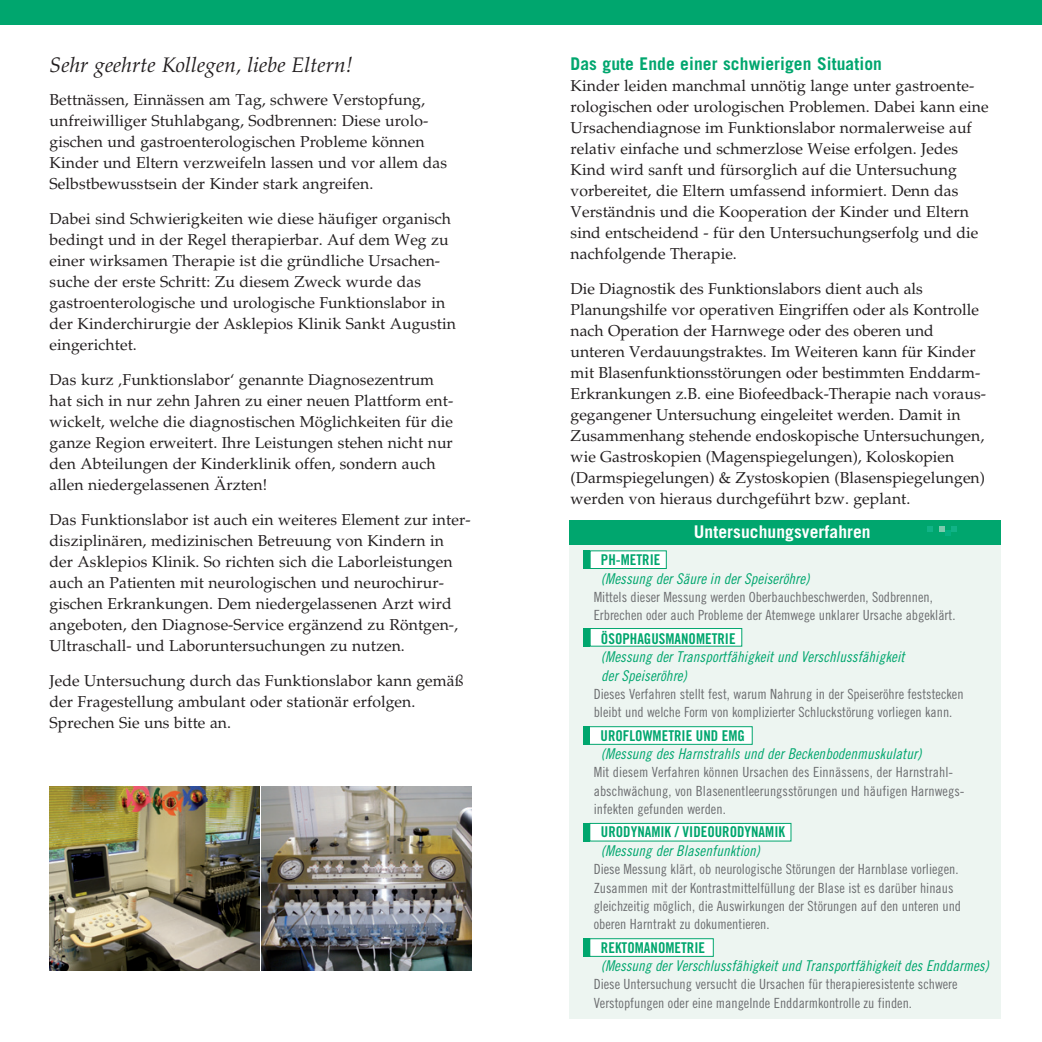
<style>
.page{position:relative;width:1042px;height:1042px;background:#fff}
.page>*{position:absolute;margin:0;border:0;box-sizing:border-box;transform-origin:0 0}
.t1{font:italic 21px "Palatino LT Std";letter-spacing:.005em;color:#231f20}
.t2{font:700 17.5px "Trade Gothic";letter-spacing:.005em;color:#00a66e}
.t3{font:700 17.5px "Trade Gothic";letter-spacing:.005em;color:#fff}
.t4{font:15.75px/21px "Palatino LT Std";letter-spacing:.005em;color:#231f20}
.t5{font:14.88px/18.4px "Trade Gothic Cond Eighteen Obl";letter-spacing:.005em;color:#00a66e}
.t6{font:14.88px/18.4px "Trade Gothic Bold Cond Twenty";color:#00a66e}
.t7{font:14px/18.4px "Trade Gothic Cond Eighteen";color:#6c6d70}
.s1{font-family:"Trade Gothic Bold Cond Twenty"}
.s2{font-family:"Trade Gothic Cond Eighteen Obl"}
</style>
<div class="page">
<img style="left:262px;top:787px;width:209px;height:183px">
<div style="left:0;top:0;width:1042px;height:25px;background:#00a66e"></div>
<div style="left:569px;top:536px;width:431px;height:482px;background:#edf5f1"></div>
<div style="left:569px;top:520px;width:431px;height:25px;background:#00a66e"></div>
<svg style="left:927px;top:526px;width:6px;height:6px"></svg>
<svg style="left:939px;top:526px;width:18px;height:10px"></svg>
<div style="left:590px;top:551px;width:76px;height:17px;background:#fff"></div>
<div style="left:590px;top:550px;width:77px;height:19px;border:1px solid #00a66e"></div>
<div style="left:583px;top:550px;width:7px;height:19px;background:#00a66e"></div>
<div style="left:590px;top:938px;width:123px;height:18px;background:#fff"></div>
<div style="left:589px;top:938px;width:125px;height:19px;border:1px solid #00a66e"></div>
<div style="left:583px;top:938px;width:6px;height:19px;background:#00a66e"></div>
<div style="left:590px;top:628px;width:152px;height:18px;background:#fff;border:1px solid #00a66e"></div>
<div style="left:583px;top:628px;width:7px;height:18px;background:#00a66e"></div>
<div style="left:589px;top:823px;width:202px;height:18px;background:#fff;border:1px solid #00a66e"></div>
<div style="left:583px;top:823px;width:6px;height:18px;background:#00a66e"></div>
<div style="left:588px;top:726px;width:164px;height:19px;background:#fff;border:1px solid #00a66e"></div>
<div style="left:583px;top:726px;width:7px;height:19px;background:#00a66e"></div>
<img style="left:50px;top:787px;width:209px;height:183px">
<p class="t1" style="left:50px;top:52px;width:305px">Sehr geehrte Kollegen, liebe Eltern!</p>
<p class="t4" style="left:50px;top:89px;width:399px">Bettnässen, Einnässen am Tag, schwere Verstopfung, unfreiwilliger Stuhlabgang, Sodbrennen: Diese urolo&shy;gischen und gastroenterologischen Probleme können Kinder und Eltern verzweifeln lassen und vor allem das Selbstbewusstsein der Kinder stark angreifen.</p>
<p class="t4" style="left:50px;top:208px;width:408px">Dabei sind Schwierigkeiten wie diese häufiger organisch bedingt und in der Regel therapierbar. Auf dem Weg zu einer wirksamen Therapie ist die gründliche Ursachen&shy;suche der erste Schritt: Zu diesem Zweck wurde das gastroenterologische und urologische Funktionslabor in der Kinderchirurgie der Asklepios Klinik Sankt Augustin eingerichtet.</p>
<p class="t4" style="left:50px;top:369px;width:405px">Das kurz ‚Funktionslabor‘ genannte Diagnosezentrum hat sich in nur zehn Jahren zu einer neuen Plattform ent&shy;wickelt, welche die diagnostischen Möglichkeiten für die ganze Region erweitert. Ihre Leistungen stehen nicht nur den Abteilungen der Kinderklinik offen, sondern auch allen niedergelassenen Ärzten!</p>
<p class="t4" style="left:50px;top:509px;width:422px">Das Funktionslabor ist auch ein weiteres Element zur inter&shy;disziplinären, medizinischen Betreuung von Kindern in der Asklepios Klinik. So richten sich die Laborleistungen auch an Patienten mit neurologischen und neurochirur&shy;gischen Erkrankungen. Dem niedergelassenen Arzt wird angeboten, den Diagnose-Service ergänzend zu Röntgen-, Ultraschall- und Laboruntersuchungen zu nutzen.</p>
<p class="t4" style="left:50px;top:670px;width:415px">Jede Untersuchung durch das Funktionslabor kann gemäß der Fragestellung ambulant oder stationär erfolgen.</p>
<p class="t4" style="left:50px;top:712px;width:183px">Sprechen Sie uns bitte an.</p>
<p class="t2" style="left:570px;top:53px;width:313px">Das gute Ende einer schwierigen Situation</p>
<p class="t4" style="left:570px;top:75px;width:420px">Kinder leiden manchmal unnötig lange unter gastroente&shy;rologischen oder urologischen Problemen. Dabei kann eine Ursachendiagnose im Funktionslabor normalerweise auf relativ einfache und schmerzlose Weise erfolgen. Jedes Kind wird sanft und fürsorglich auf die Untersuchung</p>
<p class="t4" style="left:570px;top:180px;width:389px">vorbereitet, die Eltern umfassend informiert. Denn das</p>
<p class="t4" style="left:570px;top:201px;width:409px">Verständnis und die Kooperation der Kinder und Eltern sind entscheidend - für den Untersuchungserfolg und die nachfolgende Therapie.</p>
<p class="t4" style="left:570px;top:278px;width:417px">Die Diagnostik des Funktionslabors dient auch als Planungshilfe vor operativen Eingriffen oder als Kontrolle nach Operation der Harnwege oder des oberen und unteren Verdauungstraktes. Im Weiteren kann für Kinder mit Blasenfunktionsstörungen oder bestimmten Enddarm-Erkrankungen z.B. eine Biofeedback-Therapie nach voraus&shy;gegangener Untersuchung eingeleitet werden. Damit in Zusammenhang stehende endoskopische Untersuchungen, wie Gastroskopien (Magenspiegelungen), Koloskopien (Darmspiegelungen) &amp; Zystoskopien (Blasenspiegelungen) werden von hieraus durchgeführt bzw. geplant.</p>
<p class="t3" style="left:694px;top:521px;width:178px">Untersuchungsverfahren</p>
<p class="t5" style="left:601px;top:550px;width:210px"><span class="s1">PH-METRIE<br></span>(Messung der Säure in der Speiseröhre)</p>
<p class="t7" style="left:594px;top:588px;width:340px">Mittels dieser Messung werden Oberbauchbeschwerden, Sodbrennen,</p>
<p class="t7" style="left:594px;top:606px;width:363px">Erbrechen oder auch Probleme der Atemwege unklarer Ursache abgeklärt.</p>
<p class="t5" style="left:601px;top:629px;width:305px"><span class="s1">ÖSOPHAGUSMANOMETRIE<br></span>(Messung der Transportfähigkeit und Verschlussfähigkeit der Speiseröhre)</p>
<p class="t7" style="left:594px;top:684px;width:371px">Dieses Verfahren stellt fest, warum Nahrung in der Speiseröhre feststecken bleibt und welche Form von komplizierter Schluckstörung vorliegen kann.</p>
<p class="t5" style="left:600px;top:726px;width:322px"><span class="s1">UROFLOWMETRIE UND EMG<br></span>(Messung des Harnstrahls und der Beckenbodenmuskulatur)</p>
<p class="t7" style="left:594px;top:763px;width:372px">Mit diesem Verfahren können Ursachen des Einnässens, der Harnstrahl&shy;abschwächung, von Blasenentleerungsstörungen und häufigen Harnwegs&shy;infekten gefunden werden.</p>
<p class="t6" style="left:601px;top:823px;width:186px">URODYNAMIK / VIDEOURODYNAMIK <span class="s2">(Messung der Blasenfunktion)</span></p>
<p class="t7" style="left:594px;top:860px;width:369px">Diese Messung klärt, ob neurologische Störungen der Harnblase vorliegen.<br>Zusammen mit der Kontrastmittelfüllung der Blase ist es darüber hinaus gleichzeitig möglich, die Auswirkungen der Störungen auf den unteren und oberen Harntrakt zu dokumentieren.</p>
<p class="t5" style="left:601px;top:938px;width:389px"><span class="s1">REKTOMANOMETRIE<br></span>(Messung der Verschlussfähigkeit und Transportfähigkeit des Enddarmes)</p>
<p class="t7" style="left:594px;top:975px;width:365px">Diese Untersuchung versucht die Ursachen für therapieresistente schwere<br>Verstopfungen oder eine mangelnde Enddarmkontrolle zu finden.</p>
</div>
